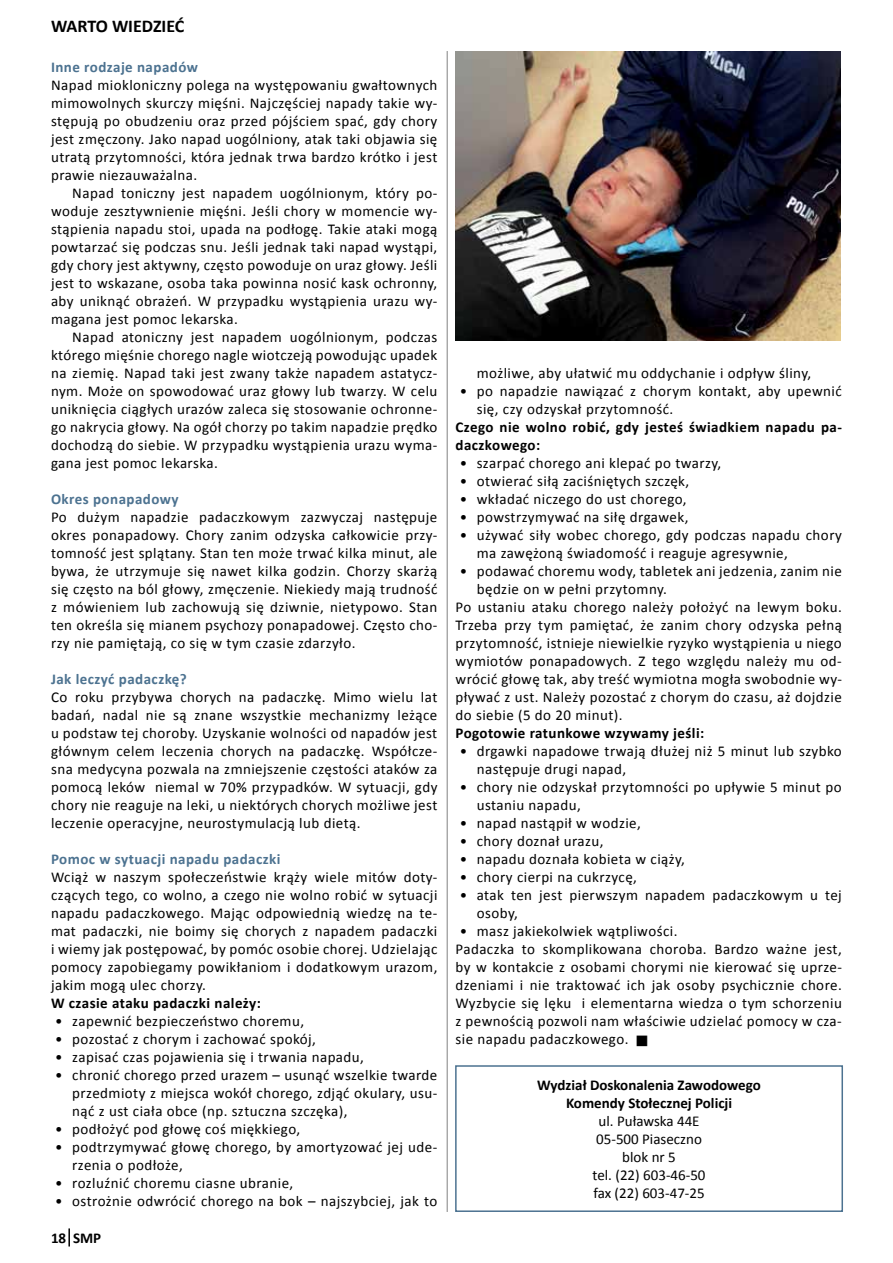
<style>
.page{position:relative;width:893px;height:1263px;background:#fff}
.page>*{position:absolute;margin:0;border:0;box-sizing:border-box;transform-origin:0 0}
.t1{font:700 18px "Calibri";color:#000}
.t2{font:15px/18px "Calibri";letter-spacing:.03em;color:#000;text-align:justify}
.t3{font:700 15px/18px "Calibri";letter-spacing:.02em;color:#000}
.t4{font:700 15px "Calibri";letter-spacing:.03em;color:#4c7290}
.t5{font:15px/18px "Calibri";color:#000;text-align:center}
.t6{font:700 15px/18px "Calibri";color:#000;text-align:center}
</style>
<div class="page">
<div style="left:455px;top:1065px;width:388px;height:147px;border:2px solid #4c7290"></div>
<svg style="left:68px;top:1228px;width:2px;height:18px"></svg>
<hr style="left:447px;top:51px;width:1px;height:1161px;background:#000">
<img style="left:455px;top:51px;width:386px;height:290px">
<p class="t1" style="left:51px;top:15px;width:135px">WARTO WIEDZIEĆ</p>
<p class="t4" style="left:51px;top:57px;width:149px">Inne rodzaje napadów</p>
<p class="t2" style="left:51px;top:76px;width:388px">Napad miokloniczny polega na występowaniu gwałtownych mimowolnych skurczy mięśni. Najczęściej napady takie wy&shy;stępują po obudzeniu oraz przed pójściem spać, gdy chory jest zmęczony. Jako napad uogólniony, atak taki objawia się utratą przytomności, która jednak trwa bardzo krótko i jest prawie niezauważalna.</p>
<p class="t2" style="left:51px;top:184px;width:388px;text-indent:21px">Napad toniczny jest napadem uogólnionym, który po&shy;woduje zesztywnienie mięśni. Jeśli chory w momencie wy&shy;stąpienia napadu stoi, upada na podłogę. Takie ataki mogą powtarzać się podczas snu. Jeśli jednak taki napad wystąpi, gdy chory jest aktywny, często powoduje on uraz głowy. Jeśli jest to wskazane, osoba taka powinna nosić kask ochronny, aby uniknąć obrażeń. W przypadku wystąpienia urazu wy&shy;magana jest pomoc lekarska.</p>
<p class="t2" style="left:51px;top:328px;width:388px;text-indent:21px">Napad atoniczny jest napadem uogólnionym, podczas którego mięśnie chorego nagle wiotczeją powodując upadek na ziemię. Napad taki jest zwany także napadem astatycz&shy;nym. Może on spowodować uraz głowy lub twarzy. W celu uniknięcia ciągłych urazów zaleca się stosowanie ochronne&shy;go nakrycia głowy. Na ogół chorzy po takim napadzie prędko dochodzą do siebie. W przypadku wystąpienia urazu wyma&shy;gana jest pomoc lekarska.</p>
<p class="t4" style="left:51px;top:489px;width:129px">Okres ponapadowy</p>
<p class="t2" style="left:51px;top:508px;width:388px">Po dużym napadzie padaczkowym zazwyczaj następuje okres ponapadowy. Chory zanim odzyska całkowicie przy&shy;tomność jest splątany. Stan ten może trwać kilka minut, ale bywa, że utrzymuje się nawet kilka godzin. Chorzy skarżą się często na ból głowy, zmęczenie. Niekiedy mają trudność z mówieniem lub zachowują się dziwnie, nietypowo. Stan ten określa się mianem psychozy ponapadowej. Często cho&shy;rzy nie pamiętają, co się w tym czasie zdarzyło.</p>
<p class="t4" style="left:51px;top:669px;width:137px">Jak leczyć padaczkę?</p>
<p class="t2" style="left:51px;top:688px;width:388px">Co roku przybywa chorych na padaczkę. Mimo wielu lat badań, nadal nie są znane wszystkie mechanizmy leżące u podstaw tej choroby. Uzyskanie wolności od napadów jest głównym celem leczenia chorych na padaczkę. Współcze&shy;sna medycyna pozwala na zmniejszenie częstości ataków za pomocą leków niemal w 70% przypadków. W sytuacji, gdy chory nie reaguje na leki, u niektórych chorych możliwe jest leczenie operacyjne, neurostymulacją lub dietą.</p>
<p class="t4" style="left:51px;top:849px;width:231px">Pomoc w sytuacji napadu padaczki</p>
<p class="t2" style="left:51px;top:868px;width:388px">Wciąż w naszym społeczeństwie krąży wiele mitów doty&shy;czących tego, co wolno, a czego nie wolno robić w sytuacji napadu padaczkowego. Mając odpowiednią wiedzę na te&shy;mat padaczki, nie boimy się chorych z napadem padaczki i wiemy jak postępować, by pomóc osobie chorej. Udzielając pomocy zapobiegamy powikłaniom i dodatkowym urazom, jakim mogą ulec chorzy.</p>
<p class="t3" style="left:51px;top:994px;width:211px">W czasie ataku padaczki należy:</p>
<p class="t2" style="left:55px;top:1012px;width:250px">• zapewnić bezpieczeństwo choremu,</p>
<p class="t2" style="left:55px;top:1030px;width:262px">• pozostać z chorym i zachować spokój,</p>
<p class="t2" style="left:55px;top:1048px;width:310px">• zapisać czas pojawienia się i trwania napadu,</p>
<p class="t2" style="left:72px;top:1066px;width:367px;text-indent:-17px">• chronić chorego przed urazem – usunąć wszelkie twarde przedmioty z miejsca wokół chorego, zdjąć okulary, usu&shy;nąć z ust ciała obce (np. sztuczna szczęka),</p>
<p class="t2" style="left:55px;top:1120px;width:246px">• podłożyć pod głowę coś miękkiego,</p>
<p class="t2" style="left:72px;top:1138px;width:367px;text-indent:-17px">• podtrzymywać głowę chorego, by amortyzować jej ude&shy;rzenia o podłoże,</p>
<p class="t2" style="left:55px;top:1174px;width:240px">• rozluźnić choremu ciasne ubranie,</p>
<p class="t2" style="left:55px;top:1192px;width:384px">• ostrożnie odwrócić chorego na bok – najszybciej, jak to</p>
<p class="t3" style="left:51px;top:1229px;width:52px">18 SMP</p>
<p class="t2" style="left:477px;top:364px;width:336px">możliwe, aby ułatwić mu oddychanie i odpływ śliny,</p>
<p class="t2" style="left:477px;top:382px;width:367px;text-indent:-17px">• po napadzie nawiązać z chorym kontakt, aby upewnić się, czy odzyskał przytomność.</p>
<p class="t3" style="left:455px;top:418px;width:388px">Czego nie wolno robić, gdy jesteś świadkiem napadu pa&shy;daczkowego:</p>
<p class="t2" style="left:460px;top:454px;width:263px">• szarpać chorego ani klepać po twarzy,</p>
<p class="t2" style="left:460px;top:472px;width:231px">• otwierać siłą zaciśniętych szczęk,</p>
<p class="t2" style="left:460px;top:490px;width:228px">• wkładać niczego do ust chorego,</p>
<p class="t2" style="left:460px;top:508px;width:230px">• powstrzymywać na siłę drgawek,</p>
<p class="t2" style="left:477px;top:526px;width:367px;text-indent:-17px">• używać siły wobec chorego, gdy podczas napadu chory ma zawężoną świadomość i reaguje agresywnie,</p>
<p class="t2" style="left:460px;top:562px;width:384px">• podawać choremu wody, tabletek ani jedzenia, zanim nie</p>
<p class="t2" style="left:477px;top:580px;width:192px">będzie on w pełni przytomny.</p>
<p class="t2" style="left:455px;top:598px;width:388px">Po ustaniu ataku chorego należy położyć na lewym boku.</p>
<p class="t2" style="left:455px;top:616px;width:388px">Trzeba przy tym pamiętać, że zanim chory odzyska pełną</p>
<p class="t2" style="left:455px;top:634px;width:388px">przytomność, istnieje niewielkie ryzyko wystąpienia u niego</p>
<p class="t2" style="left:455px;top:652px;width:388px">wymiotów ponapadowych. Z tego względu należy mu od-</p>
<p class="t2" style="left:455px;top:670px;width:388px">wrócić głowę tak, aby treść wymiotna mogła swobodnie wy-</p>
<p class="t2" style="left:455px;top:688px;width:388px">pływać z ust. Należy pozostać z chorym do czasu, aż dojdzie</p>
<p class="t2" style="left:455px;top:706px;width:169px">do siebie (5 do 20 minut).</p>
<p class="t3" style="left:455px;top:724px;width:250px">Pogotowie ratunkowe wzywamy jeśli:</p>
<p class="t2" style="left:477px;top:742px;width:367px;text-indent:-17px">• drgawki napadowe trwają dłużej niż 5 minut lub szybko następuje drugi napad,</p>
<p class="t2" style="left:477px;top:778px;width:367px;text-indent:-17px">• chory nie odzyskał przytomności po upływie 5 minut po ustaniu napadu,</p>
<p class="t2" style="left:460px;top:814px;width:183px">• napad nastąpił w wodzie,</p>
<p class="t2" style="left:460px;top:832px;width:145px">• chory doznał urazu,</p>
<p class="t2" style="left:460px;top:850px;width:227px">• napadu doznała kobieta w ciąży,</p>
<p class="t2" style="left:460px;top:868px;width:179px">• chory cierpi na cukrzycę,</p>
<p class="t2" style="left:477px;top:886px;width:367px;text-indent:-17px">• atak ten jest pierwszym napadem padaczkowym u tej osoby,</p>
<p class="t2" style="left:455px;top:922px;width:388px;text-align:left">• masz jakiekolwiek wątpliwości.<br>Padaczka to skomplikowana choroba. Bardzo ważne jest, by w kontakcie z osobami chorymi nie kierować się uprze&shy;dzeniami i nie traktować ich jak osoby psychicznie chore.<br>Wyzbycie się lęku i elementarna wiedza o tym schorzeniu z pewnością pozwoli nam właściwie udzielać pomocy w cza&shy;sie napadu padaczkowego.</p>
<p class="t6" style="left:537px;top:1076px;width:225px">Wydział Doskonalenia Zawodowego<br>Komendy Stołecznej Policji</p>
<p class="t5" style="left:592px;top:1112px;width:115px">ul. Puławska 44E<br>05-500 Piaseczno blok nr 5<br>tel. (22) 603-46-50 fax (22) 603-47-25</p>
</div>
